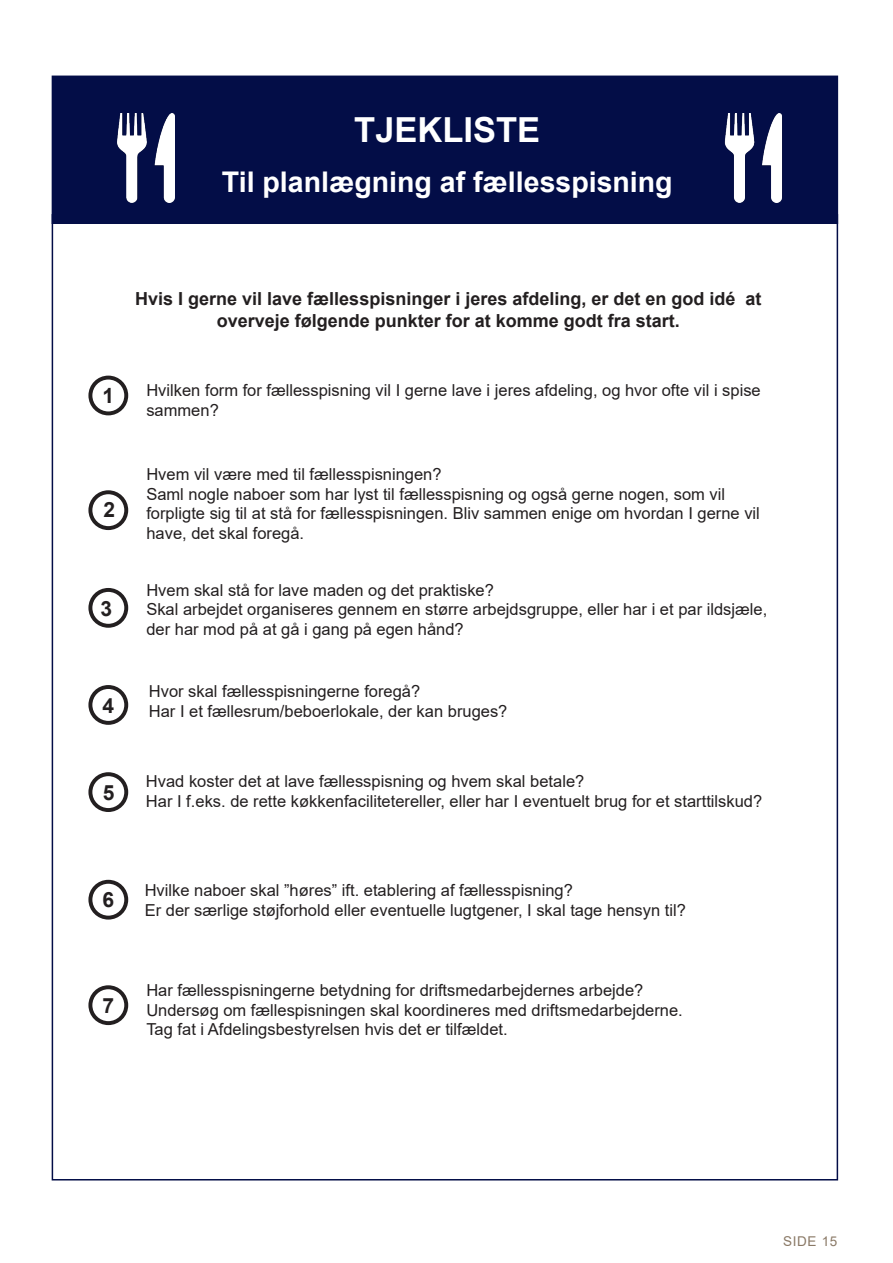
<style>
.page{position:relative;width:893px;height:1263px;background:#fff}
.page>*{position:absolute;margin:0;border:0;box-sizing:border-box;transform-origin:0 0}
.t1{font:700 37.5px "Arial";color:#fff}
.t2{font:700 34.5px "Arial";color:#fff}
.t3{font:700 28.5px "Arial";color:#fff}
.t4{font:700 27px "Arial";color:#fff}
.t5{font:700 21px "Arial";color:#231f20}
.t6{font:700 18px/21.6px "Arial";color:#231f20;text-align:center}
.t7{font:16.5px/19.8px "Arial";color:#231f20}
</style>
<div class="page">
<div style="left:52px;top:214px;width:786px;height:966px;background:#fff;border:2px solid #030d47"></div>
<div style="left:88px;top:376px;width:40px;height:39px;border:4px solid #231f20;border-radius:50%"></div>
<div style="left:88px;top:490px;width:40px;height:40px;border:4px solid #231f20;border-radius:50%"></div>
<div style="left:88px;top:588px;width:40px;height:40px;border:4px solid #231f20;border-radius:50%"></div>
<div style="left:88px;top:685px;width:40px;height:40px;border:4px solid #231f20;border-radius:50%"></div>
<div style="left:88px;top:772px;width:40px;height:40px;border:4px solid #231f20;border-radius:50%"></div>
<div style="left:88px;top:880px;width:40px;height:39px;border:4px solid #231f20;border-radius:50%"></div>
<div style="left:88px;top:985px;width:40px;height:40px;border:4px solid #231f20;border-radius:50%"></div>
<div style="left:52px;top:76px;width:786px;height:148px;background:#030d47"></div>
<img style="left:117px;top:114px;width:58px;height:88px">
<img style="left:724px;top:114px;width:58px;height:88px">
<p class="t2" style="left:354px;top:106px;width:187px">TJEKLISTE</p>
<p class="t3" style="left:222px;top:161px;width:452px">Til planlægning af fællesspisning</p>
<p class="t1" style="left:367px;top:121px;width:204px">TJEKLISTE</p>
<p class="t4" style="left:196px;top:182px;width:546px">TIL PLANLÆGNING AF FÆLLESSPISNING</p>
<p class="t5" style="left:102px;top:381px;width:13px">1</p>
<p class="t5" style="left:104px;top:495px;width:13px">2</p>
<p class="t5" style="left:101px;top:593px;width:13px">3</p>
<p class="t5" style="left:102px;top:690px;width:13px">4</p>
<p class="t5" style="left:103px;top:777px;width:13px">5</p>
<p class="t6" style="left:135px;top:288px;width:628px">Hvis I gerne vil lave fællesspisninger i jeres afdeling, er det en god idé at overveje følgende punkter for at komme godt fra start.</p>
<p class="t7" style="left:146px;top:380px;width:616px">Hvilken form for fællesspisning vil I gerne lave i jeres afdeling, og hvor ofte vil i spise sammen?</p>
<p class="t7" style="left:146px;top:464px;width:297px">Hvem vil være med til fællesspisningen?</p>
<p class="t7" style="left:146px;top:484px;width:615px">Saml nogle naboer som har lyst til fællesspisning og også gerne nogen, som vil forpligte sig til at stå for fællesspisningen. Bliv sammen enige om hvordan I gerne vil have, det skal foregå.</p>
<p class="t7" style="left:146px;top:580px;width:349px">Hvem skal stå for lave maden og det praktiske?</p>
<p class="t7" style="left:146px;top:600px;width:622px">Skal arbejdet organiseres gennem en større arbejdsgruppe, eller har i et par ildsjæle, der har mod på at gå i gang på egen hånd?</p>
<p class="t7" style="left:149px;top:681px;width:273px">Hvor skal fællesspisningerne foregå?</p>
<p class="t7" style="left:149px;top:701px;width:360px">Har I et fællesrum/beboerlokale, der kan bruges?</p>
<p class="t7" style="left:146px;top:771px;width:440px">Hvad koster det at lave fællesspisning og hvem skal betale?</p>
<p class="t7" style="left:146px;top:791px;width:618px">Har I f.eks. de rette køkkenfacilitetereller, eller har I eventuelt brug for et starttilskud?</p>
<p class="t5" style="left:103px;top:885px;width:13px">6</p>
<p class="t5" style="left:103px;top:991px;width:13px">7</p>
<p class="t7" style="left:145px;top:880px;width:430px">Hvilke naboer skal ”høres” ift. etablering af fællesspisning?</p>
<p class="t7" style="left:145px;top:900px;width:543px">Er der særlige støjforhold eller eventuelle lugtgener, I skal tage hensyn til?</p>
<p class="t7" style="left:146px;top:980px;width:499px">Har fællesspisningerne betydning for driftsmedarbejdernes arbejde?</p>
<p class="t7" style="left:146px;top:1000px;width:538px">Undersøg om fællespisningen skal koordineres med driftsmedarbejderne.</p>
<p class="t7" style="left:146px;top:1019px;width:363px">Tag fat i Afdelingsbestyrelsen hvis det er tilfældet.</p>
</div>
